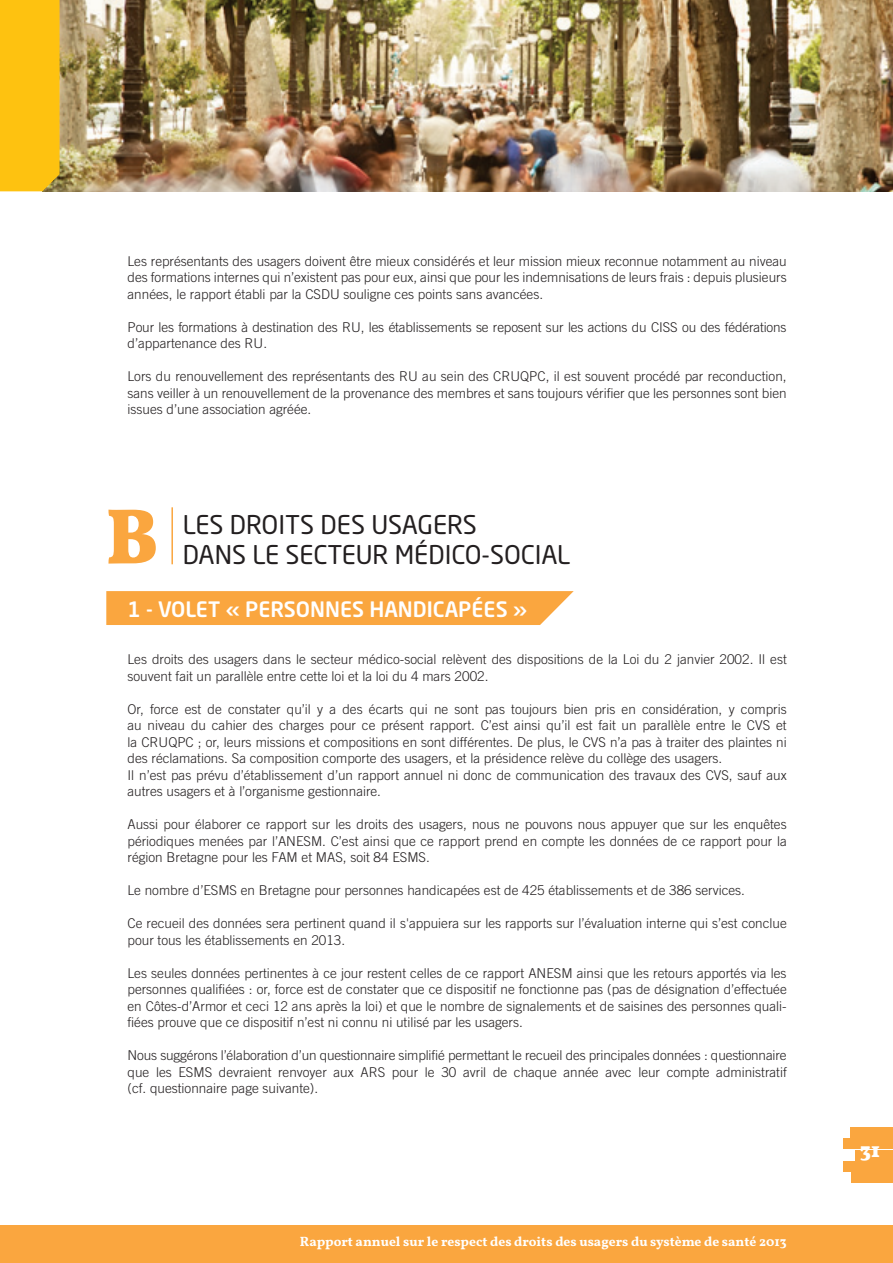
<style>
.page{position:relative;width:893px;height:1263px;background:#fff}
.page>*{position:absolute;margin:0;border:0;box-sizing:border-box;transform-origin:0 0}
.t1{font:700 79.2px "Vollkorn";color:#faa63f;scale:.91 1}
.t2{font:25.5px "Neo Sans Std";color:#231f20}
.t3{font:700 21.3px "Vollkorn";color:#fff}
.t4{font:500 21px "Neo Sans Std";color:#fff}
.t5{font:300 13.5px/16.5px "Trade Gothic";color:#231f20;text-align:justify}
.t6{font:600 13.5px "Vollkorn";color:#fff}
</style>
<div class="page">
<img style="left:60px;top:0;width:833px;height:191px">
<div style="left:0;top:0;width:60px;height:191px;background:#fec210"></div>
<div style="left:0;top:1226px;width:893px;height:37px;background:#faa63f"></div>
<hr style="left:171px;top:507px;width:2px;height:57px;background:#faa63f">
<div style="left:850px;top:1127px;width:43px;height:11px;background:#faa63f"></div>
<div style="left:844px;top:1138px;width:49px;height:11px;background:#faa63f"></div>
<div style="left:855px;top:1150px;width:38px;height:10px;background:#faa63f"></div>
<div style="left:844px;top:1161px;width:49px;height:10px;background:#faa63f"></div>
<div style="left:852px;top:1172px;width:41px;height:11px;background:#faa63f"></div>
<svg style="left:106px;top:591px;width:468px;height:34px;background:#faa946"></svg>
<p class="t5" style="left:128px;top:252px;width:661px">Les représentants des usagers doivent être mieux considérés et leur mission mieux reconnue notamment au niveau des formations internes qui n’existent pas pour eux, ainsi que pour les indemnisations de leurs frais : depuis plusieurs années, le rapport établi par la CSDU souligne ces points sans avancées.</p>
<p class="t5" style="left:128px;top:318px;width:660px">Pour les formations à destination des RU, les établissements se reposent sur les actions du CISS ou des fédérations d’appartenance des RU.</p>
<p class="t5" style="left:128px;top:368px;width:661px">Lors du renouvellement des représentants des RU au sein des CRUQPC, il est souvent procédé par reconduction, sans veiller à un renouvellement de la provenance des membres et sans toujours vérifier que les personnes sont bien issues d’une association agréée.</p>
<h1 class="t1" style="left:106px;top:490px;width:58px">B</h1>
<h2 class="t2" style="left:183px;top:509px;width:296px">LES DROITS DES USAGERS</h2>
<h2 class="t2" style="left:183px;top:539px;width:389px">DANS LE SECTEUR MÉDICO-SOCIAL</h2>
<h3 class="t4" style="left:128px;top:595px;width:401px">1 - VOLET « PERSONNES HANDICAPÉES »</h3>
<p class="t5" style="left:128px;top:651px;width:661px">Les droits des usagers dans le secteur médico-social relèvent des dispositions de la Loi du 2 janvier 2002. Il est souvent fait un parallèle entre cette loi et la loi du 4 mars 2002.</p>
<p class="t5" style="left:128px;top:700px;width:661px;text-align:left">Or, force est de constater qu’il y a des écarts qui ne sont pas toujours bien pris en considération, y compris au niveau du cahier des charges pour ce présent rapport. C’est ainsi qu’il est fait un parallèle entre le CVS et la CRUQPC ; or, leurs missions et compositions en sont différentes. De plus, le CVS n’a pas à traiter des plaintes ni des réclamations. Sa composition comporte des usagers, et la présidence relève du collège des usagers.<br>Il n’est pas prévu d’établissement d’un rapport annuel ni donc de communication des travaux des CVS, sauf aux autres usagers et à l’organisme gestionnaire.</p>
<p class="t5" style="left:128px;top:816px;width:661px">Aussi pour élaborer ce rapport sur les droits des usagers, nous ne pouvons nous appuyer que sur les enquêtes périodiques menées par l’ANESM. C’est ainsi que ce rapport prend en compte les données de ce rapport pour la région Bretagne pour les FAM et MAS, soit 84 ESMS.</p>
<p class="t5" style="left:128px;top:882px;width:619px">Le nombre d’ESMS en Bretagne pour personnes handicapées est de 425 établissements et de 386 services.</p>
<p class="t5" style="left:128px;top:915px;width:661px">Ce recueil des données sera pertinent quand il s'appuiera sur les rapports sur l’évaluation interne qui s’est conclue pour tous les établissements en 2013.</p>
<p class="t5" style="left:128px;top:964px;width:661px">Les seules données pertinentes à ce jour restent celles de ce rapport ANESM ainsi que les retours apportés via les personnes qualifiées : or, force est de constater que ce dispositif ne fonctionne pas (pas de désignation d’effectuée en Côtes-d’Armor et ceci 12 ans après la loi) et que le nombre de signalements et de saisines des personnes quali&shy;fiées prouve que ce dispositif n’est ni connu ni utilisé par les usagers.</p>
<p class="t5" style="left:128px;top:1047px;width:661px">Nous suggérons l’élaboration d’un questionnaire simplifié permettant le recueil des principales données : questionnaire que les ESMS devraient renvoyer aux ARS pour le 30 avril de chaque année avec leur compte administratif (cf. questionnaire page suivante).</p>
<p class="t6" style="left:300px;top:1233px;width:488px">Rapport annuel sur le respect des droits des usagers du système de santé 2013</p>
<h3 class="t3" style="left:860px;top:1137px;width:21px">31</h3>
</div>
